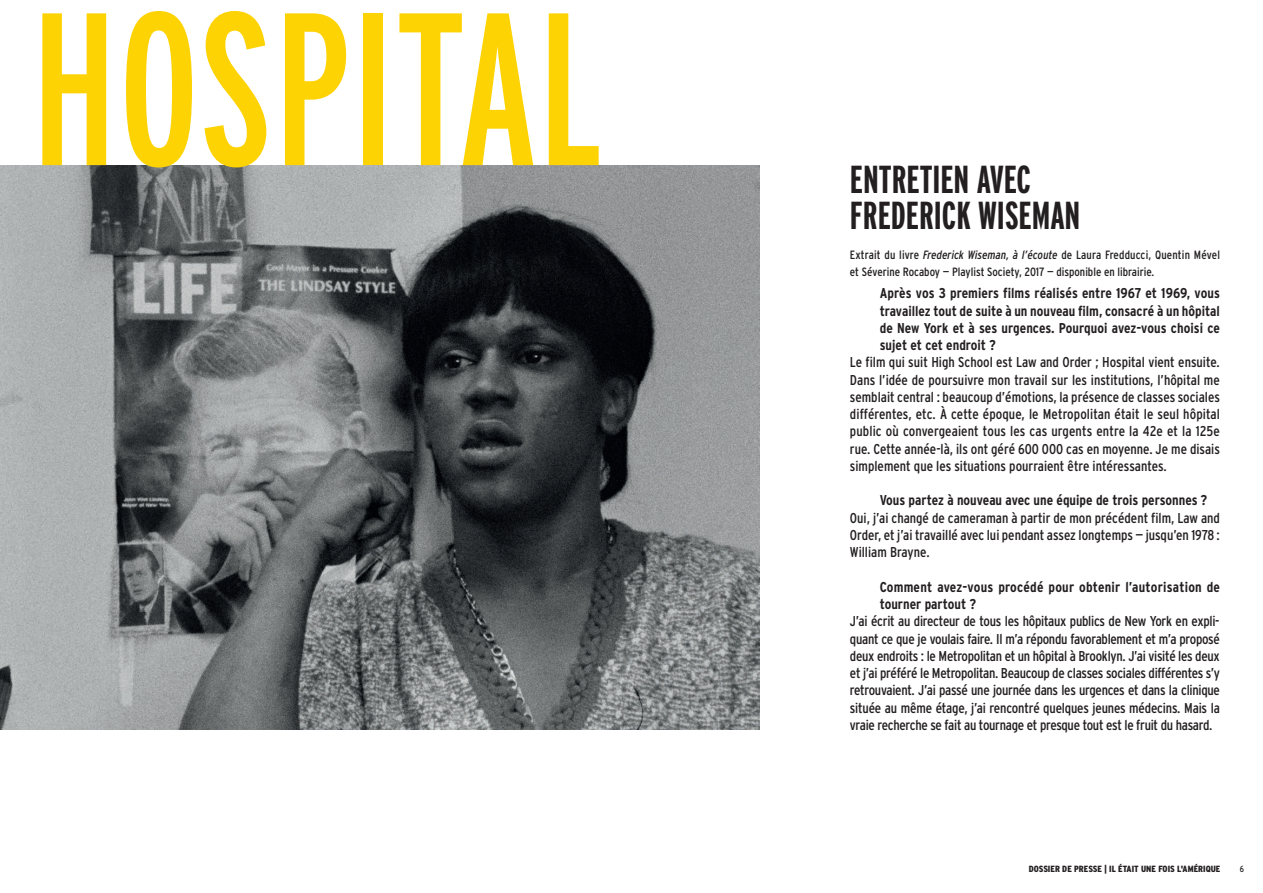
<style>
.page{position:relative;width:1263px;height:893px;background:#fff}
.page>*{position:absolute;margin:0;border:0;box-sizing:border-box;transform-origin:0 0}
.t1{font:216.75px "Interstate Compressed";color:#fed304}
.t2{font:700 39px/36px "Interstate Compressed";color:#231f20}
.t3{font:14.25px/17.2px "Interstate Condensed";letter-spacing:-.005em;color:#231f20;text-align:justify}
.t4{font:700 14.25px/17.2px "Interstate Condensed";color:#231f20;text-align:justify}
.t5{font:12px/17.2px "Interstate Condensed";color:#231f20}
.t6{font:900 9px "Interstate Condensed";color:#231f20}
.t7{font:9px "Interstate Condensed";color:#231f20}
.s1{font-style:italic}
</style>
<div class="page">
<img style="left:0;top:166px;width:759px;height:564px">
<h1 class="t1" style="left:30px;top:-31px;width:574px">HOSPITAL</h1>
<h2 class="t2" style="left:850px;top:161px;width:232px">ENTRETIEN AVEC<br>FREDERICK WISEMAN</h2>
<p class="t5" style="left:850px;top:246px;width:372px">Extrait du livre <span class="s1">Frederick Wiseman, à l’écoute</span> de Laura Fredducci, Quentin Mével et Séverine Rocaboy — Playlist Society, 2017 — disponible en librairie.</p>
<p class="t4" style="left:880px;top:285px;width:342px">Après vos 3 premiers films réalisés entre 1967 et 1969, vous travaillez tout de suite à un nouveau film, consacré à un hôpital de New York et à ses urgences. Pourquoi avez-vous choisi ce sujet et cet endroit ?</p>
<p class="t3" style="left:850px;top:354px;width:371px">Le film qui suit High School est Law and Order ; Hospital vient ensuite.<br>Dans l’idée de poursuivre mon travail sur les institutions, l’hôpital me semblait central : beaucoup d’émotions, la présence de classes sociales différentes, etc. À cette époque, le Metropolitan était le seul hôpital public où convergeaient tous les cas urgents entre la 42e et la 125e rue. Cette année-là, ils ont géré 600 000 cas en moyenne. Je me disais simplement que les situations pourraient être intéressantes.</p>
<p class="t4" style="left:880px;top:492px;width:329px">Vous partez à nouveau avec une équipe de trois personnes ?</p>
<p class="t3" style="left:850px;top:509px;width:371px">Oui, j’ai changé de cameraman à partir de mon précédent film, Law and Order, et j’ai travaillé avec lui pendant assez longtemps — jusqu’en 1978 :<br>William Brayne.</p>
<p class="t4" style="left:880px;top:578px;width:342px">Comment avez-vous procédé pour obtenir l’autorisation de tourner partout ?</p>
<p class="t3" style="left:850px;top:612px;width:371px">J’ai écrit au directeur de tous les hôpitaux publics de New York en expli&shy;quant ce que je voulais faire. Il m’a répondu favorablement et m’a proposé deux endroits : le Metropolitan et un hôpital à Brooklyn. J’ai visité les deux et j’ai préféré le Metropolitan. Beaucoup de classes sociales différentes s’y retrouvaient. J’ai passé une journée dans les urgences et dans la clinique située au même étage, j’ai rencontré quelques jeunes médecins. Mais la vraie recherche se fait au tournage et presque tout est le fruit du hasard.</p>
<p class="t6" style="left:1029px;top:863px;width:193px">DOSSIER DE PRESSE | IL ÉTAIT UNE FOIS L'AMÉRIQUE</p>
<p class="t7" style="left:1240px;top:863px;width:6px">6</p>
</div>
